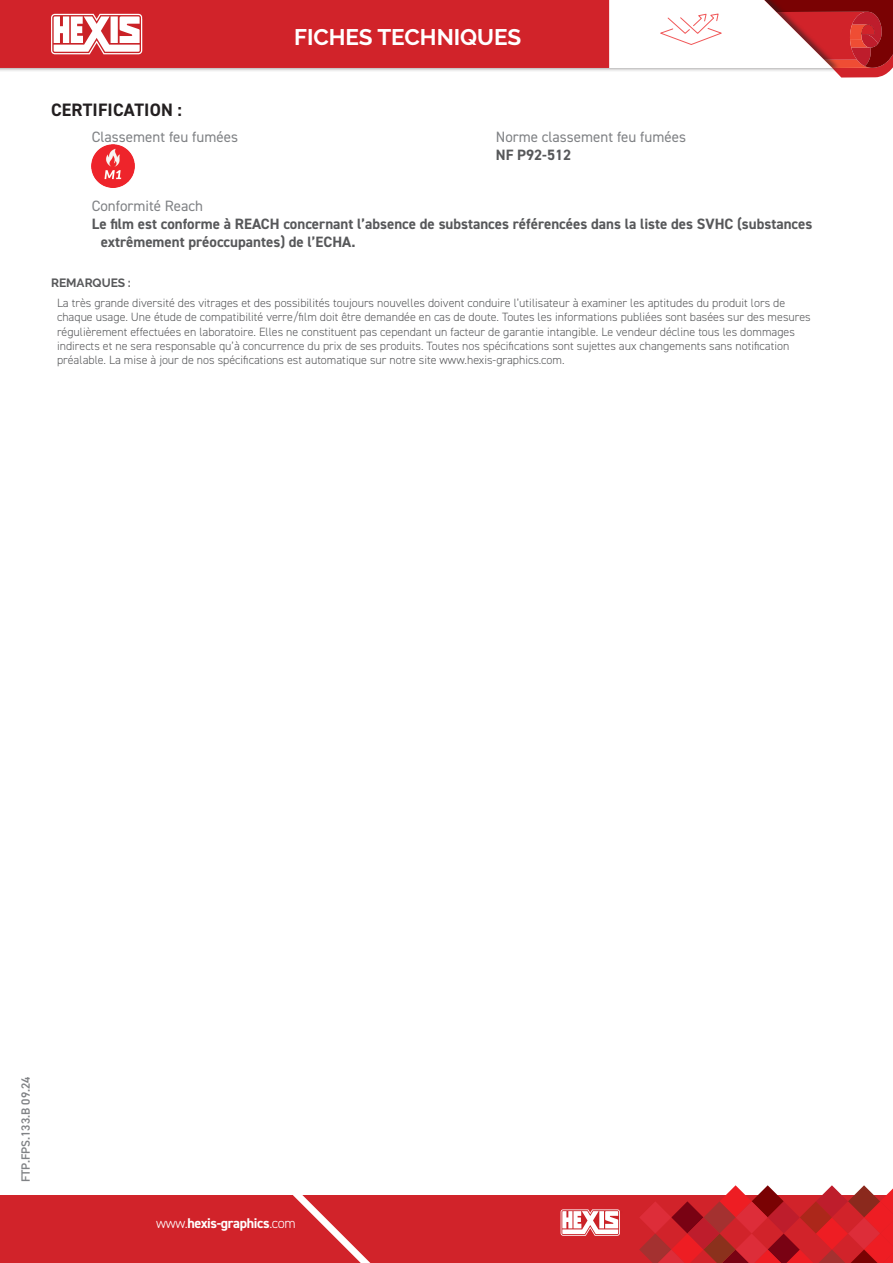
<style>
.page{position:relative;width:893px;height:1263px;background:#fff}
.page>*{position:absolute;margin:0;border:0;box-sizing:border-box;transform-origin:0 0}
.t1{font:700 22.5px "Raleway";color:#fff}
.t2{font:700 18px "DIN2014";letter-spacing:.01em;color:#231f20}
.t3{font:700 15px/18px "DIN2014";color:#57585a}
.t4{font:15px "DIN2014";color:#808285}
.t5{font:700 14.1px "DIN2014";letter-spacing:-.025em;color:#fff}
.t6{font:300 12px/14.4px "DIN2014";color:#57585a}
.t7{font:600 12px "DIN2014";color:#808285}
.t8{font:700 12px "Raleway";color:#57585a}
.s1{font-weight:300}
</style>
<div class="page">
<div style="left:0;top:1195px;width:893px;height:68px;background:#d1232a"></div>
<svg style="left:561px;top:1209px;width:59px;height:27px;background:#edb6b8"></svg>
<svg style="left:639px;top:1185px;width:254px;height:78px"></svg>
<svg style="left:293px;top:1195px;width:78px;height:68px"></svg>
<div style="left:0;top:0;width:841px;height:73px;background:#231f20;opacity:.6"></div>
<div style="left:0;top:0;width:609px;height:68px;background:#d1232a"></div>
<svg style="left:51px;top:14px;width:95px;height:40px"></svg>
<svg style="left:609px;top:0;width:284px;height:78px"></svg>
<img style="left:92px;top:145px;width:42px;height:42px">
<h1 class="t1" style="left:294px;top:24px;width:229px">FICHES TECHNIQUES</h1>
<h2 class="t2" style="left:51px;top:98px;width:132px">CERTIFICATION :</h2>
<p class="t4" style="left:92px;top:127px;width:148px">Classement feu fumées</p>
<p class="t4" style="left:496px;top:127px;width:192px">Norme classement feu fumées</p>
<p class="t3" style="left:496px;top:145px;width:77px">NF P92-512</p>
<p class="t4" style="left:92px;top:196px;width:113px">Conformité Reach</p>
<p class="t3" style="left:101px;top:214px;width:713px;text-indent:-9px">Le film est conforme à REACH concernant l’absence de substances référencées dans la liste des SVHC (substances extrêmement préoccupantes) de l’ECHA.</p>
<p class="t8" style="left:51px;top:276px;width:81px">REMARQUES :</p>
<p class="t6" style="left:57px;top:295px;width:755px">La très grande diversité des vitrages et des possibilités toujours nouvelles doivent conduire l’utilisateur à examiner les aptitudes du produit lors de chaque usage. Une étude de compatibilité verre/film doit être demandée en cas de doute. Toutes les informations publiées sont basées sur des mesures régulièrement effectuées en laboratoire. Elles ne constituent pas cependant un facteur de garantie intangible. Le vendeur décline tous les dommages indirects et ne sera responsable qu’à concurrence du prix de ses produits. Toutes nos spécifications sont sujettes aux changements sans notification préalable. La mise à jour de nos spécifications est automatique sur notre site www.hexis-graphics.com.</p>
<p class="t7" style="left:18px;top:1182px;width:107px;rotate:-90deg">FTP.FPS.133.B 09.24</p>
<p class="t5" style="left:156px;top:1214px;width:141px"><span class="s1">www.</span>hexis-graphics<span class="s1">.com</span></p>
</div>
